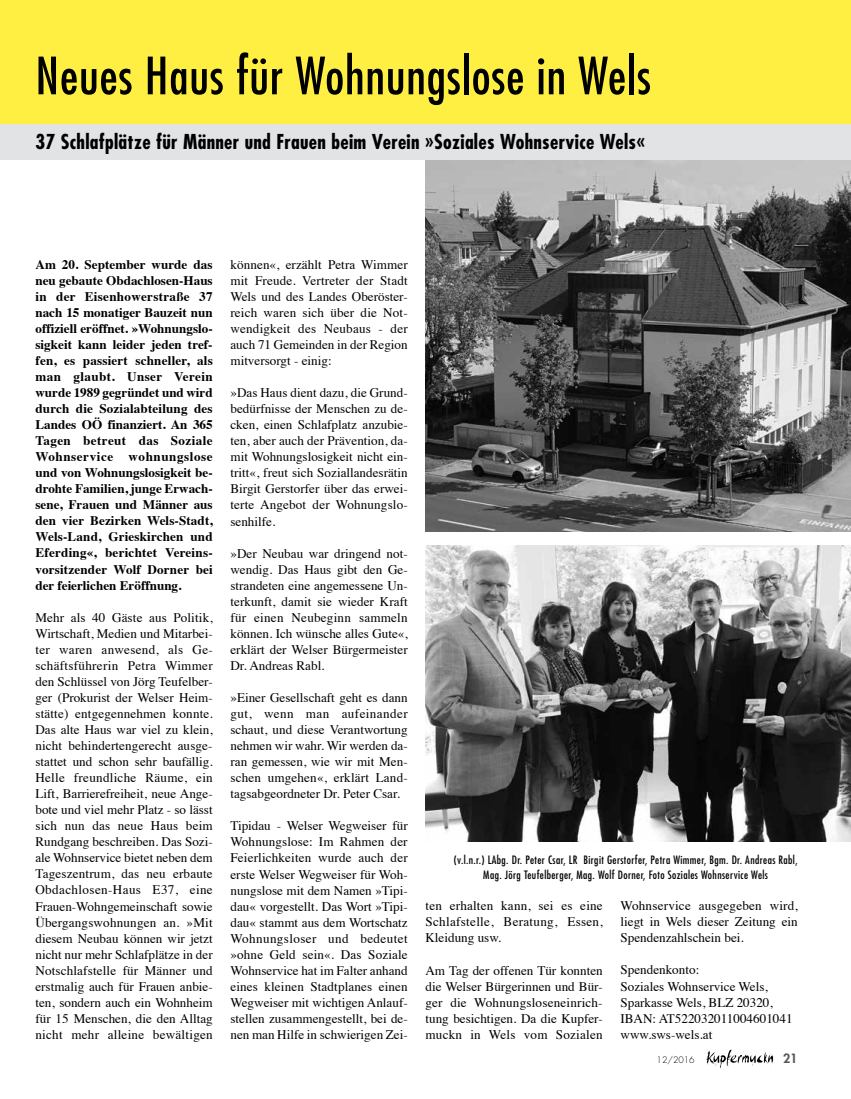
<style>
.page{position:relative;width:851px;height:1099px;background:#fff}
.page>*{position:absolute;margin:0;border:0;box-sizing:border-box;transform-origin:0 0}
.t1{font:condensed 50px "Futura";letter-spacing:.02em;color:#000}
.t2{font:700 condensed 20px "Futura";letter-spacing:.015em;color:#000}
.t3{font:13.12px/16px "Times";color:#000;text-align:justify}
.t4{font:700 13.12px/16px "Times";color:#000;text-align:justify}
.t5{font:800 12.5px "Futura";color:#57585a}
.t6{font:condensed 11.25px/15px "Futura";letter-spacing:.035em;color:#000;text-align:center}
.t7{font:300 8.75px "Futura";color:#000}
</style>
<div class="page">
<svg style="left:704px;top:1049px;width:69px;height:19px"></svg>
<img style="left:425px;top:159px;width:425px;height:373px">
<div style="left:0;top:0;width:850px;height:131px;background:#ffef43"></div>
<div style="left:0;top:124px;width:850px;height:35px;background:#e2e3e4"></div>
<img style="left:425px;top:546px;width:425px;height:296px">
<h1 class="t1" style="left:35px;top:52px;width:617px">Neues Haus für Wohnungslose in Wels</h1>
<h2 class="t2" style="left:35px;top:132px;width:611px">37 Schlafplätze für Männer und Frauen beim Verein »Soziales Wohnservice Wels«</h2>
<p class="t4" style="left:35px;top:257px;width:179px">Am 20. September wurde das neu gebaute Obdachlosen-Haus in der Eisenhowerstraße 37 nach 15 monatiger Bauzeit nun offiziell eröffnet. »Wohnungslo&shy;sigkeit kann leider jeden tref&shy;fen, es passiert schneller, als man glaubt. Unser Verein wurde 1989 gegründet und wird durch die Sozialabteilung des Landes OÖ finanziert. An 365<br>Tagen betreut das Soziale Wohnservice wohnungslose und von Wohnungslosigkeit be&shy;drohte Familien, junge Erwach&shy;sene, Frauen und Männer aus den vier Bezirken Wels-Stadt, Wels-Land, Grieskirchen und Eferding«, berichtet Vereins&shy;vorsitzender Wolf Dorner bei der feierlichen Eröffnung.</p>
<p class="t3" style="left:35px;top:610px;width:179px">Mehr als 40 Gäste aus Politik, Wirtschaft, Medien und Mitarbei&shy;ter waren anwesend, als Ge&shy;schäftsführerin Petra Wimmer den Schlüssel von Jörg Teufelber&shy;ger (Prokurist der Welser Heim&shy;stätte) entgegennehmen konnte.<br>Das alte Haus war viel zu klein, nicht behindertengerecht ausge&shy;stattet und schon sehr baufällig.<br>Helle freundliche Räume, ein Lift, Barrierefreiheit, neue Ange&shy;bote und viel mehr Platz - so lässt sich nun das neue Haus beim Rundgang beschreiben. Das Sozi&shy;ale Wohnservice bietet neben dem Tageszentrum, das neu erbaute Obdachlosen-Haus E37, eine Frauen-Wohngemeinschaft sowie Übergangswohnungen an. »Mit diesem Neubau können wir jetzt nicht nur mehr Schlafplätze in der Notschlafstelle für Männer und erstmalig auch für Frauen anbie&shy;ten, sondern auch ein Wohnheim für 15 Menschen, die den Alltag nicht mehr alleine bewältigen</p>
<p class="t3" style="left:230px;top:258px;width:179px">können«, erzählt Petra Wimmer mit Freude. Vertreter der Stadt Wels und des Landes Oberöster&shy;reich waren sich über die Not&shy;wendigkeit des Neubaus - der auch 71 Gemeinden in der Region mitversorgt - einig:</p>
<p class="t3" style="left:230px;top:386px;width:179px">»Das Haus dient dazu, die Grund&shy;bedürfnisse der Menschen zu de&shy;cken, einen Schlafplatz anzubie&shy;ten, aber auch der Prävention, da&shy;mit Wohnungslosigkeit nicht ein&shy;tritt«, freut sich Soziallandesrätin Birgit Gerstorfer über das erwei&shy;terte Angebot der Wohnungslo&shy;senhilfe.</p>
<p class="t3" style="left:230px;top:546px;width:179px">»Der Neubau war dringend not&shy;wendig. Das Haus gibt den Ge&shy;strandeten eine angemessene Un&shy;terkunft, damit sie wieder Kraft für einen Neubeginn sammeln können. Ich wünsche alles Gute«, erklärt der Welser Bürgermeister Dr. Andreas Rabl.</p>
<p class="t3" style="left:230px;top:691px;width:179px">»Einer Gesellschaft geht es dann gut, wenn man aufeinander schaut, und diese Verantwortung nehmen wir wahr. Wir werden da&shy;ran gemessen, wie wir mit Men&shy;schen umgehen«, erklärt Land&shy;tagsabgeordneter Dr. Peter Csar.</p>
<p class="t3" style="left:230px;top:819px;width:179px">Tipidau - Welser Wegweiser für Wohnungslose: Im Rahmen der Feierlichkeiten wurde auch der erste Welser Wegweiser für Woh&shy;nungslose mit dem Namen »Tipi&shy;dau« vorgestellt. Das Wort »Tipi&shy;dau« stammt aus dem Wortschatz Wohnungsloser und bedeutet »ohne Geld sein«. Das Soziale Wohnservice hat im Falter anhand eines kleinen Stadtplanes einen Wegweiser mit wichtigen Anlauf&shy;stellen zusammengestellt, bei de&shy;nen man Hilfe in schwierigen Zei-</p>
<p class="t6" style="left:453px;top:852px;width:345px">(v.l.n.r.) LAbg. Dr. Peter Csar, LR Birgit Gerstorfer, Petra Wimmer, Bgm. Dr. Andreas Rabl,<br>Mag. Jörg Teufelberger, Mag. Wolf Dorner, Foto Soziales Wohnservice Wels</p>
<p class="t3" style="left:425px;top:899px;width:179px">ten erhalten kann, sei es eine Schlafstelle, Beratung, Essen, Kleidung usw.</p>
<p class="t3" style="left:425px;top:963px;width:179px">Am Tag der offenen Tür konnten die Welser Bürgerinnen und Bür&shy;ger die Wohnungsloseneinrich&shy;tung besichtigen. Da die Kupfer&shy;muckn in Wels vom Sozialen</p>
<p class="t3" style="left:620px;top:899px;width:179px">Wohnservice ausgegeben wird, liegt in Wels dieser Zeitung ein Spendenzahlschein bei.</p>
<p class="t3" style="left:620px;top:963px;width:173px;text-align:left">Spendenkonto:<br>Soziales Wohnservice Wels,<br>Sparkasse Wels, BLZ 20320,<br>IBAN: AT522032011004601041 www.sws-wels.at</p>
<p class="t7" style="left:656px;top:1055px;width:40px">12/2016</p>
<p class="t5" style="left:782px;top:1051px;width:16px">21</p>
</div>
